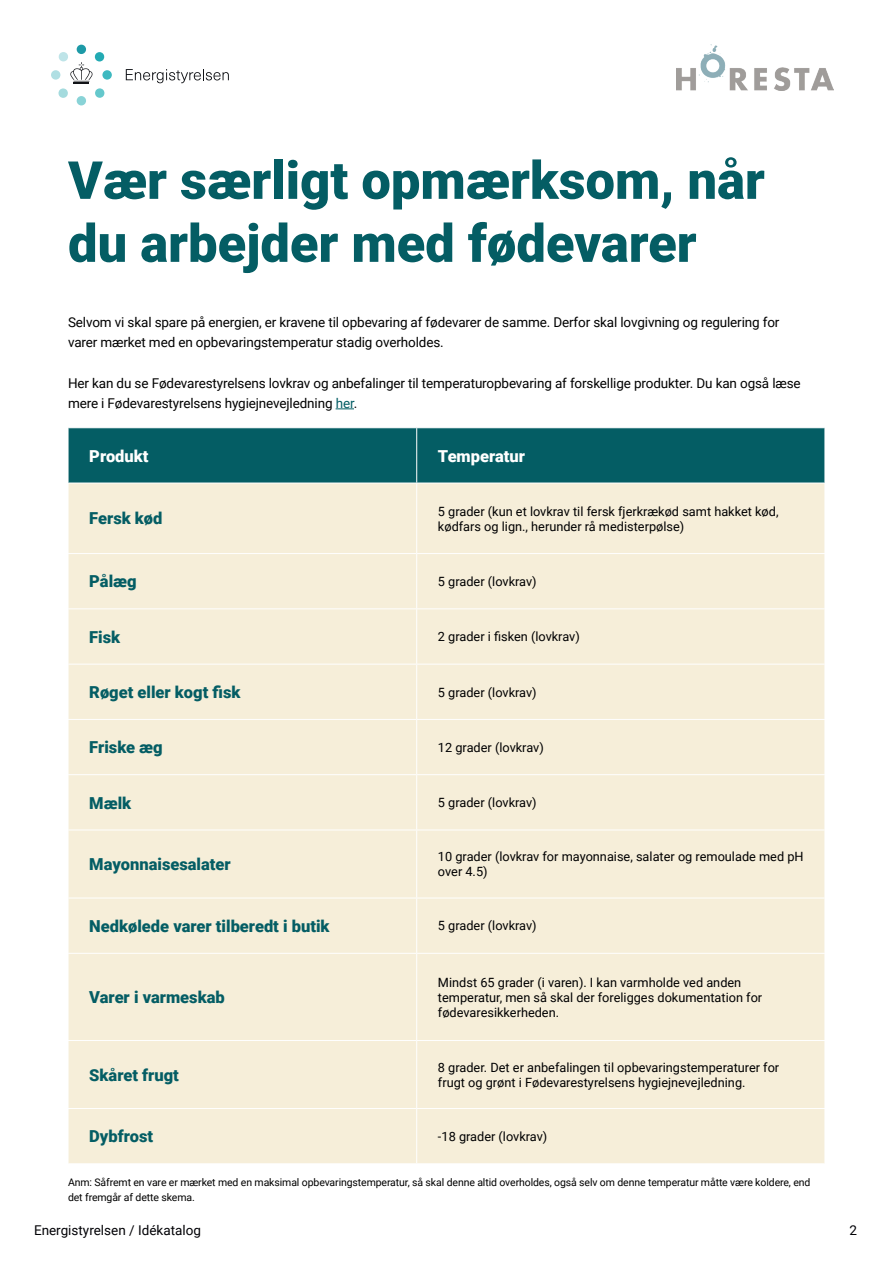
<style>
.page{position:relative;width:893px;height:1263px;background:#fff}
.page>*{position:absolute;margin:0;border:0;box-sizing:border-box;transform-origin:0 0}
.t1{font:900 52.5px/63px "Roboto";color:#045d64}
.t2{font:900 16.5px "Roboto";color:#045d64}
.t3{font:900 16.5px "Roboto";color:#fff}
.t4{font:13.5px/20.2px "Roboto";letter-spacing:-.01em;color:#000001}
.t5{font:13.5px "Roboto";color:#020206}
.t6{font:12.75px/15px "Roboto";color:#000001}
.t7{font:10.5px/15px "Roboto";letter-spacing:-.01em;color:#000001}
.s1{color:#045d64}
</style>
<div class="page">
<svg style="left:336px;top:408px;width:18px;height:1px"></svg>
<div style="left:77px;top:45px;width:9px;height:9px;background:#1d9aa7;border-radius:50%"></div>
<div style="left:77px;top:96px;width:9px;height:9px;background:#89d3d7;border-radius:50%"></div>
<div style="left:102px;top:70px;width:10px;height:10px;background:#3eb9c0;border-radius:50%"></div>
<div style="left:51px;top:70px;width:9px;height:10px;background:#b0dfe3;border-radius:50%"></div>
<svg style="left:58px;top:52px;width:47px;height:46px"></svg>
<svg style="left:126px;top:69px;width:103px;height:14px"></svg>
<img style="left:677px;top:45px;width:156px;height:46px">
<div style="left:69px;top:428px;width:756px;height:55px;background:#045d64"></div>
<div style="left:69px;top:484px;width:756px;height:679px;background:#f6eed9"></div>
<hr style="left:416px;top:428px;width:1px;height:55px;background:#fff">
<hr style="left:416px;top:483px;width:1px;height:70px;background:#fff">
<hr style="left:416px;top:554px;width:1px;height:54px;background:#fff">
<hr style="left:68px;top:608px;width:349px;height:1px;background:#fff">
<hr style="left:417px;top:608px;width:408px;height:1px;background:#fff">
<hr style="left:416px;top:609px;width:1px;height:55px;background:#fff">
<hr style="left:68px;top:664px;width:349px;height:1px;background:#fff">
<hr style="left:417px;top:664px;width:408px;height:1px;background:#fff">
<hr style="left:416px;top:664px;width:1px;height:55px;background:#fff">
<hr style="left:68px;top:719px;width:349px;height:1px;background:#fff">
<hr style="left:417px;top:719px;width:408px;height:1px;background:#fff">
<hr style="left:416px;top:720px;width:1px;height:54px;background:#fff">
<hr style="left:68px;top:774px;width:349px;height:1px;background:#fff">
<hr style="left:417px;top:774px;width:408px;height:1px;background:#fff">
<hr style="left:416px;top:775px;width:1px;height:55px;background:#fff">
<hr style="left:68px;top:830px;width:349px;height:1px;background:#fff">
<hr style="left:417px;top:830px;width:408px;height:1px;background:#fff">
<hr style="left:416px;top:830px;width:1px;height:68px;background:#fff">
<hr style="left:68px;top:898px;width:349px;height:1px;background:#fff">
<hr style="left:417px;top:898px;width:408px;height:1px;background:#fff">
<hr style="left:416px;top:898px;width:1px;height:55px;background:#fff">
<hr style="left:68px;top:953px;width:349px;height:1px;background:#fff">
<hr style="left:417px;top:953px;width:408px;height:1px;background:#fff">
<hr style="left:416px;top:954px;width:1px;height:86px;background:#fff">
<hr style="left:68px;top:1040px;width:349px;height:1px;background:#fff">
<hr style="left:417px;top:1040px;width:408px;height:1px;background:#fff">
<hr style="left:416px;top:1041px;width:1px;height:67px;background:#fff">
<hr style="left:68px;top:1108px;width:349px;height:1px;background:#fff">
<hr style="left:417px;top:1108px;width:408px;height:1px;background:#fff">
<hr style="left:416px;top:1109px;width:1px;height:54px;background:#fff">
<hr style="left:68px;top:553px;width:349px;height:1px;background:#fff">
<hr style="left:417px;top:553px;width:408px;height:1px;background:#fff">
<h1 class="t1" style="left:68px;top:147px;width:698px">Vær særligt opmærksom, når du arbejder med fødevarer</h1>
<p class="t4" style="left:68px;top:311px;width:713px">Selvom vi skal spare på energien, er kravene til opbevaring af fødevarer de samme. Derfor skal lovgivning og regulering for varer mærket med en opbevaringstemperatur stadig overholdes.</p>
<p class="t4" style="left:68px;top:372px;width:734px">Her kan du se Fødevarestyrelsens lovkrav og anbefalinger til temperaturopbevaring af forskellige produkter. Du kan også læse mere i Fødevarestyrelsens hygiejnevejledning <span class="s1">her</span>.</p>
<p class="t3" style="left:89px;top:444px;width:61px">Produkt</p>
<p class="t3" style="left:438px;top:444px;width:89px">Temperatur</p>
<p class="t2" style="left:89px;top:507px;width:75px">Fersk kød</p>
<p class="t6" style="left:438px;top:503px;width:342px">5 grader (kun et lovkrav til fersk fjerkrækød samt hakket kød, kødfars og lign., herunder rå medisterpølse)</p>
<p class="t2" style="left:89px;top:570px;width:49px">Pålæg</p>
<p class="t6" style="left:438px;top:573px;width:100px">5 grader (lovkrav)</p>
<p class="t2" style="left:89px;top:625px;width:33px">Fisk</p>
<p class="t6" style="left:438px;top:629px;width:143px">2 grader i fisken (lovkrav)</p>
<p class="t2" style="left:89px;top:680px;width:153px">Røget eller kogt fisk</p>
<p class="t6" style="left:438px;top:684px;width:100px">5 grader (lovkrav)</p>
<p class="t2" style="left:89px;top:736px;width:75px">Friske æg</p>
<p class="t6" style="left:438px;top:739px;width:107px">12 grader (lovkrav)</p>
<p class="t2" style="left:89px;top:791px;width:43px">Mælk</p>
<p class="t6" style="left:438px;top:795px;width:100px">5 grader (lovkrav)</p>
<p class="t2" style="left:89px;top:853px;width:143px">Mayonnaisesalater</p>
<p class="t6" style="left:438px;top:849px;width:367px">10 grader (lovkrav for mayonnaise, salater og remoulade med pH over 4.5)</p>
<p class="t2" style="left:89px;top:914px;width:242px">Nedkølede varer tilberedt i butik</p>
<p class="t6" style="left:438px;top:918px;width:100px">5 grader (lovkrav)</p>
<p class="t2" style="left:89px;top:986px;width:137px">Varer i varmeskab</p>
<p class="t6" style="left:438px;top:974px;width:326px">Mindst 65 grader (i varen). I kan varmholde ved anden temperatur, men så skal der foreligges dokumentation for fødevaresikkerheden.</p>
<p class="t2" style="left:89px;top:1063px;width:91px">Skåret frugt</p>
<p class="t6" style="left:438px;top:1059px;width:343px">8 grader. Det er anbefalingen til opbevaringstemperaturer for frugt og grønt i Fødevarestyrelsens hygiejnevejledning.</p>
<p class="t2" style="left:89px;top:1125px;width:65px">Dybfrost</p>
<p class="t6" style="left:438px;top:1128px;width:111px">-18 grader (lovkrav)</p>
<p class="t7" style="left:68px;top:1174px;width:744px">Anm: Såfremt en vare er mærket med en maksimal opbevaringstemperatur, så skal denne altid overholdes, også selv om denne temperatur måtte være koldere, end det fremgår af dette skema.</p>
<p class="t5" style="left:34px;top:1220px;width:168px">Energistyrelsen / Idékatalog</p>
<p class="t5" style="left:849px;top:1220px;width:9px">2</p>
</div>
